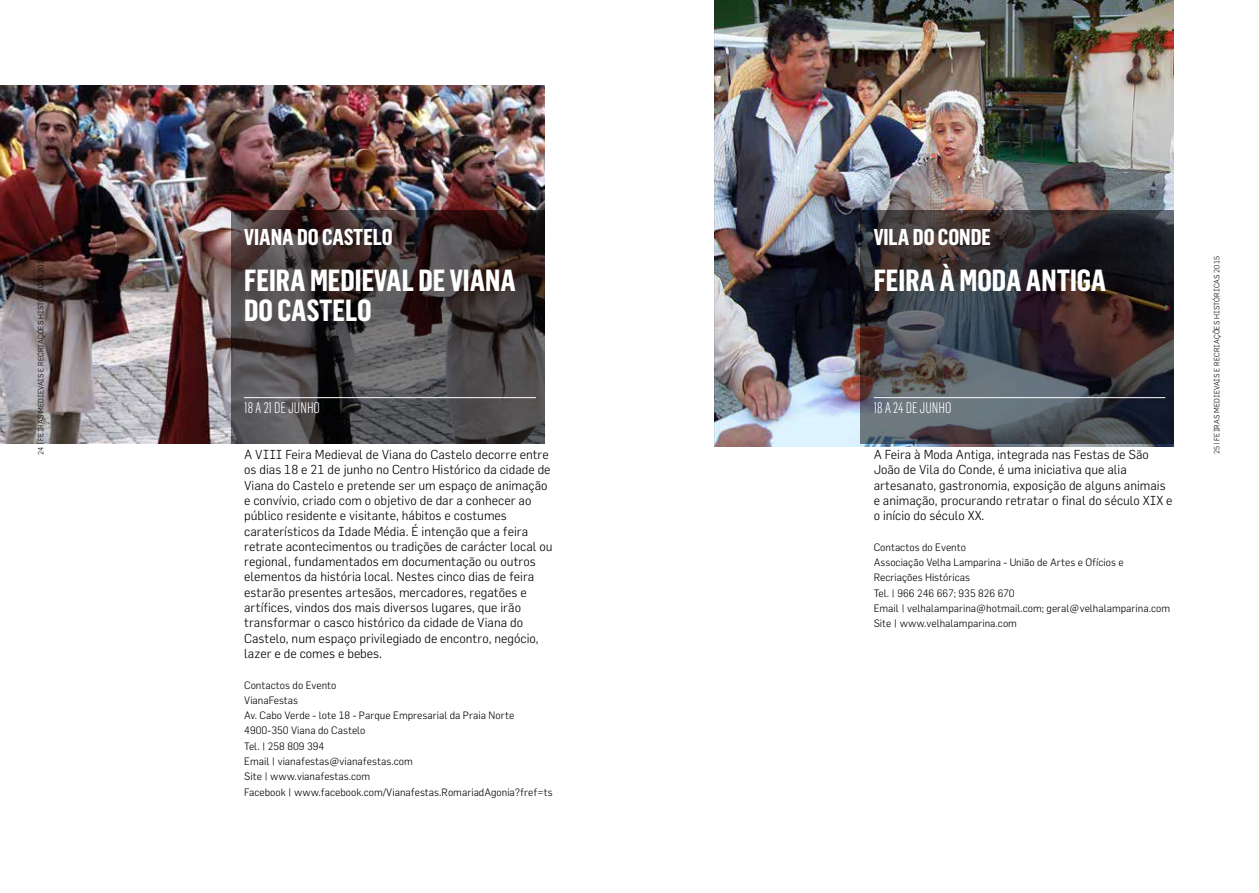
<style>
.page{position:relative;width:1259px;height:893px;background:#fff}
.page>*{position:absolute;margin:0;border:0;box-sizing:border-box;transform-origin:0 0}
.t1{font:700 30px "Flama Condensed";color:#fff}
.t2{font:700 22.5px "Flama Condensed";color:#fff}
.t3{font:300 15px "Flama Condensed";color:#fff}
.t4{font:300 12.75px/15.3px "Flama";color:#000}
.t5{font:300 10.5px/15.3px "Flama";color:#000}
.t6{font:300 7.5px "Flama";color:#000}
</style>
<div class="page">
<img style="left:714px;top:0;width:460px;height:446px">
<svg style="left:861px;top:210px;width:313px;height:234px;background:#3d3a3f"></svg>
<img style="left:0;top:85px;width:544px;height:359px">
<svg style="left:231px;top:210px;width:313px;height:234px;background:#443e3f"></svg>
<hr style="left:873px;top:397px;width:292px;height:1px;background:#fff">
<hr style="left:244px;top:397px;width:292px;height:1px;background:#fff">
<p class="t6" style="left:36px;top:455px;width:200px;rotate:-90deg">24 | FEIRAS MEDIEVAIS E RECRIAÇÕES HISTÓRICAS 2015</p>
<h2 class="t2" style="left:244px;top:223px;width:21px">VIANA</h2>
<h2 class="t2" style="left:297px;top:223px;width:47px">DO CASTELO</h2>
<h1 class="t1" style="left:244px;top:261px;width:26px">FEIRA</h1>
<h1 class="t1" style="left:310px;top:261px;width:31px">MEDIEVAL</h1>
<h1 class="t1" style="left:418px;top:261px;width:59px">DE VIANA</h1>
<h1 class="t1" style="left:244px;top:292px;width:62px">DO CASTELO</h1>
<p class="t3" style="left:244px;top:399px;width:77px">18 A 21 DE JUNHO</p>
<p class="t4" style="left:244px;top:447px;width:310px">A VIII Feira Medieval de Viana do Castelo decorre entre os dias 18 e 21 de junho no Centro Histórico da cidade de Viana do Castelo e pretende ser um espaço de animação e convívio, criado com o objetivo de dar a conhecer ao público residente e visitante, hábitos e costumes caraterísticos da Idade Média. É intenção que a feira retrate acontecimentos ou tradições de carácter local ou regional, fundamentados em documentação ou outros elementos da história local. Nestes cinco dias de feira estarão presentes artesãos, mercadores, regatões e artífices, vindos dos mais diversos lugares, que irão transformar o casco histórico da cidade de Viana do Castelo, num espaço privilegiado de encontro, negócio, lazer e de comes e bebes.</p>
<p class="t5" style="left:244px;top:677px;width:310px">Contactos do Evento<br>VianaFestas<br>Av. Cabo Verde - lote 18 - Parque Empresarial da Praia Norte 4900-350 Viana do Castelo<br>Tel. | 258 809 394<br>Email | vianafestas@vianafestas.com<br>Site | www.vianafestas.com<br>Facebook | www.facebook.com/Vianafestas.RomariadAgonia?fref=ts</p>
<h2 class="t2" style="left:873px;top:223px;width:86px">VILA DO CONDE</h2>
<h1 class="t1" style="left:873px;top:261px;width:26px">FEIRA</h1>
<h1 class="t1" style="left:939px;top:261px;width:116px">À MODA ANTIGA</h1>
<p class="t3" style="left:873px;top:399px;width:79px">18 A 24 DE JUNHO</p>
<p class="t4" style="left:873px;top:447px;width:300px">A Feira à Moda Antiga, integrada nas Festas de São João de Vila do Conde, é uma iniciativa que alia artesanato, gastronomia, exposição de alguns animais e animação, procurando retratar o final do século XIX e o início do século XX.</p>
<p class="t5" style="left:873px;top:539px;width:298px">Contactos do Evento<br>Associação Velha Lamparina - União de Artes e Ofícios e Recriações Históricas<br>Tel. | 966 246 667; 935 826 670<br>Email | velhalamparina@hotmail.com; geral@velhalamparina.com Site | www.velhalamparina.com</p>
<p class="t6" style="left:1212px;top:454px;width:200px;rotate:-90deg">25 | FEIRAS MEDIEVAIS E RECRIAÇÕES HISTÓRICAS 2015</p>
</div>
